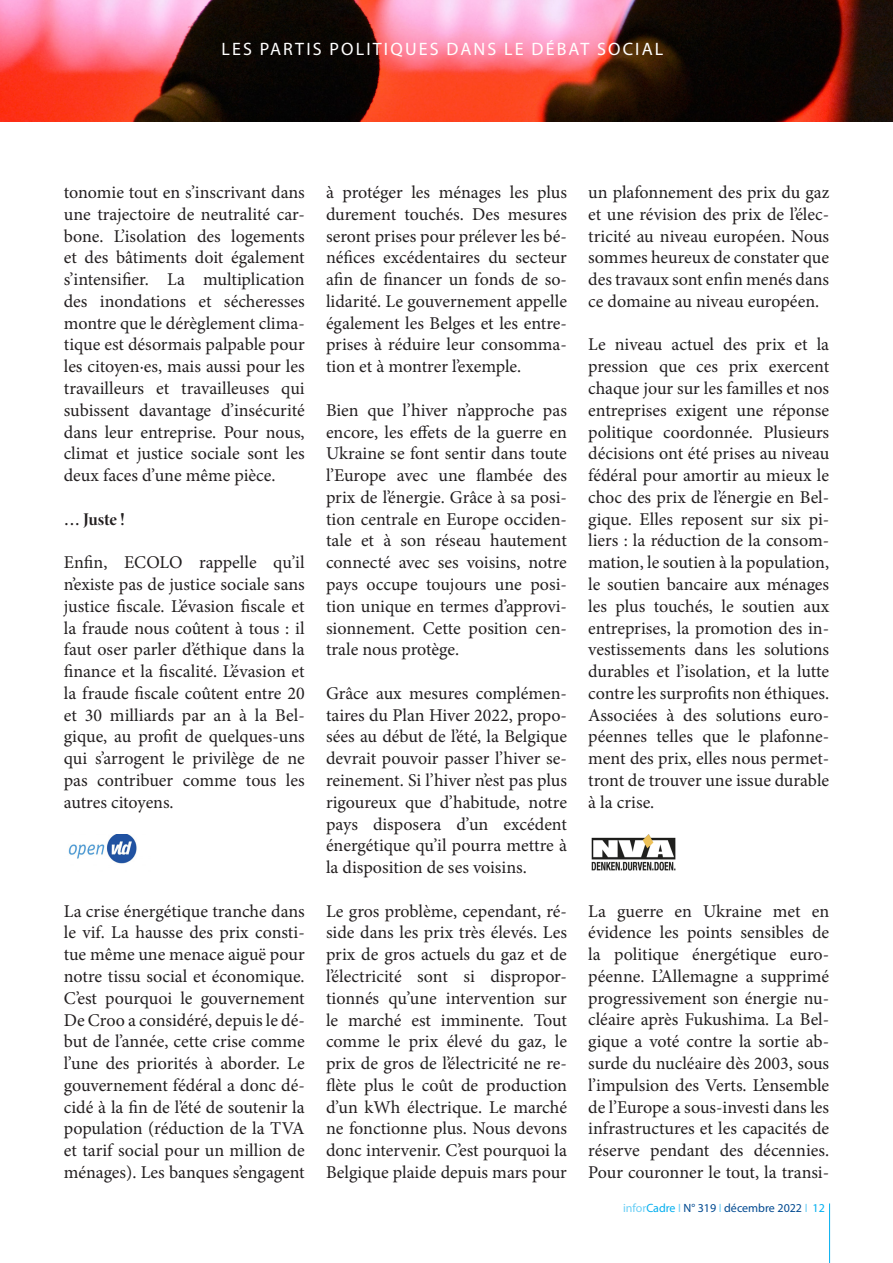
<style>
.page{position:relative;width:893px;height:1263px;background:#fff}
.page>*{position:absolute;margin:0;border:0;box-sizing:border-box;transform-origin:0 0}
.t1{font:18px/21.8px "Minion Pro";color:#231f20;text-align:justify}
.t2{font:18px "Myriad Pro";letter-spacing:.12em;color:#fff}
.t3{font:18px "Minion Pro Bold Disp";letter-spacing:-.01em;color:#231f20}
.t4{font:12px "Myriad Pro";color:#014990}
.s1{color:#6bcff6}
.s2{color:#00aeef}
</style>
<div class="page">
<img style="left:0;top:0;width:893px;height:121px">
<hr style="left:829px;top:1203px;width:1px;height:60px;background:#00aeef">
<img style="left:68px;top:834px;width:69px;height:30px">
<img style="left:591px;top:834px;width:85px;height:37px">
<p class="t2" style="left:221px;top:38px;width:443px">LES PARTIS POLITIQUES DANS LE DÉBAT SOCIAL</p>
<p class="t1" style="left:64px;top:182px;width:242px">tonomie tout en s’inscrivant dans une trajectoire de neutralité car&shy;bone. L’isolation des logements et des bâtiments doit également s’intensifier. La multiplication des inondations et sécheresses montre que le dérèglement clima&shy;tique est désormais palpable pour les citoyen·es, mais aussi pour les travailleurs et travailleuses qui subissent davantage d’insécurité dans leur entreprise. Pour nous, climat et justice sociale sont les deux faces d’une même pièce.</p>
<p class="t3" style="left:64px;top:507px;width:63px">… Juste !</p>
<p class="t1" style="left:64px;top:552px;width:242px">Enfin, ECOLO rappelle qu’il n’existe pas de justice sociale sans justice fiscale. L’évasion fiscale et la fraude nous coûtent à tous : il faut oser parler d’éthique dans la finance et la fiscalité. L’évasion et la fraude fiscale coûtent entre 20 et 30 milliards par an à la Bel&shy;gique, au profit de quelques-uns qui s’arrogent le privilège de ne pas contribuer comme tous les autres citoyens.</p>
<p class="t1" style="left:64px;top:900px;width:242px">La crise énergétique tranche dans le vif. La hausse des prix consti&shy;tue même une menace aiguë pour notre tissu social et économique.<br>C’est pourquoi le gouvernement De Croo a considéré, depuis le dé&shy;but de l’année, cette crise comme l’une des priorités à aborder. Le gouvernement fédéral a donc dé&shy;cidé à la fin de l’été de soutenir la population (réduction de la TVA et tarif social pour un million de ménages). Les banques s’engagent</p>
<p class="t1" style="left:326px;top:182px;width:242px">à protéger les ménages les plus durement touchés. Des mesures seront prises pour prélever les bé&shy;néfices excédentaires du secteur afin de financer un fonds de so&shy;lidarité. Le gouvernement appelle également les Belges et les entre&shy;prises à réduire leur consomma&shy;tion et à montrer l’exemple.</p>
<p class="t1" style="left:326px;top:399px;width:242px">Bien que l’hiver n’approche pas encore, les effets de la guerre en Ukraine se font sentir dans toute l’Europe avec une flambée des prix de l’énergie. Grâce à sa posi&shy;tion centrale en Europe occiden&shy;tale et à son réseau hautement connecté avec ses voisins, notre pays occupe toujours une posi&shy;tion unique en termes d’approvi&shy;sionnement. Cette position cen&shy;trale nous protège.</p>
<p class="t1" style="left:326px;top:682px;width:242px">Grâce aux mesures complémen&shy;taires du Plan Hiver 2022, propo&shy;sées au début de l’été, la Belgique devrait pouvoir passer l’hiver se&shy;reinement. Si l’hiver n’est pas plus rigoureux que d’habitude, notre pays disposera d’un excédent énergétique qu’il pourra mettre à la disposition de ses voisins.</p>
<p class="t1" style="left:326px;top:900px;width:242px">Le gros problème, cependant, ré&shy;side dans les prix très élevés. Les prix de gros actuels du gaz et de l’électricité sont si dispropor&shy;tionnés qu’une intervention sur le marché est imminente. Tout comme le prix élevé du gaz, le prix de gros de l’électricité ne re&shy;flète plus le coût de production d’un kWh électrique. Le marché ne fonctionne plus. Nous devons donc intervenir. C’est pourquoi la Belgique plaide depuis mars pour</p>
<p class="t1" style="left:588px;top:182px;width:242px">un plafonnement des prix du gaz et une révision des prix de l’élec&shy;tricité au niveau européen. Nous sommes heureux de constater que des travaux sont enfin menés dans ce domaine au niveau européen.</p>
<p class="t1" style="left:588px;top:334px;width:242px">Le niveau actuel des prix et la pression que ces prix exercent chaque jour sur les familles et nos entreprises exigent une réponse politique coordonnée. Plusieurs décisions ont été prises au niveau fédéral pour amortir au mieux le choc des prix de l’énergie en Bel&shy;gique. Elles reposent sur six pi&shy;liers : la réduction de la consom&shy;mation, le soutien à la population, le soutien bancaire aux ménages les plus touchés, le soutien aux entreprises, la promotion des in&shy;vestissements dans les solutions durables et l’isolation, et la lutte contre les surprofits non éthiques.<br>Associées à des solutions euro&shy;péennes telles que le plafonne&shy;ment des prix, elles nous permet&shy;tront de trouver une issue durable à la crise.</p>
<p class="t1" style="left:588px;top:900px;width:242px">La guerre en Ukraine met en évidence les points sensibles de la politique énergétique euro&shy;péenne. L’Allemagne a supprimé progressivement son énergie nu&shy;cléaire après Fukushima. La Bel&shy;gique a voté contre la sortie ab&shy;surde du nucléaire dès 2003, sous l’impulsion des Verts. L’ensemble de l’Europe a sous-investi dans les infrastructures et les capacités de réserve pendant des décennies.<br>Pour couronner le tout, la transi-</p>
<p class="t4" style="left:623px;top:1201px;width:203px"><span class="s1">infor</span><span class="s2">Cadre</span> <span class="s1">I</span> N° 319 <span class="s1">I</span> décembre 2022 <span class="s1">I</span> <span class="s2">12</span></p>
</div>
